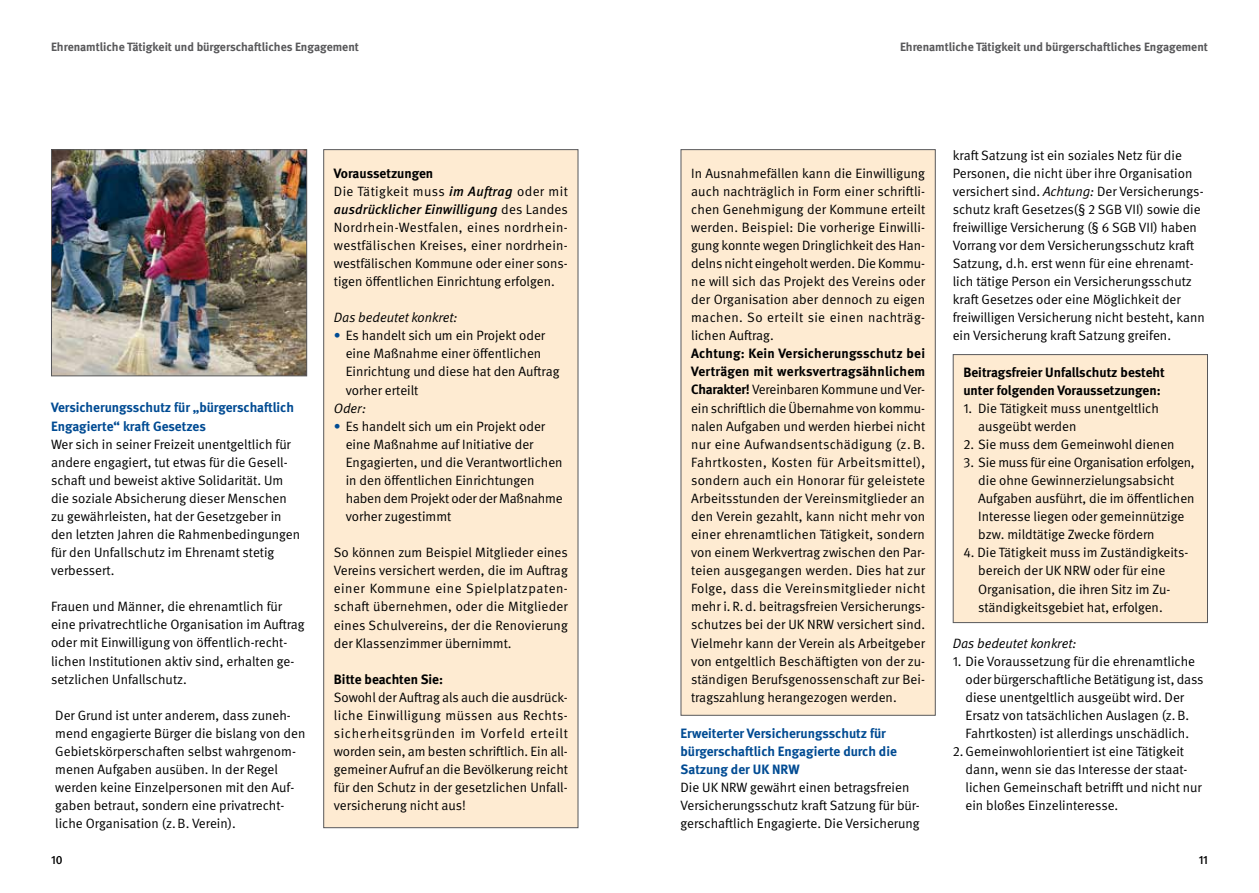
<style>
.page{position:relative;width:1259px;height:893px;background:#fff}
.page>*{position:absolute;margin:0;border:0;box-sizing:border-box;transform-origin:0 0}
.t1{font:13.5px/18.1px "DGUV Meta";color:#000}
.t2{font:700 13.5px/18.1px "DGUV Meta";color:#004b93}
.t3{font:700 13.5px/18.1px "DGUV Meta";color:#000}
.t4{font:italic 13.5px "DGUV Meta";color:#000}
.t5{font:700 12px "DGUV Meta";color:#58585a}
.t6{font:500 12px "DGUV Meta";color:#000}
.s1{font-weight:700}
.s2{font-weight:500;font-style:italic}
.s3{color:#004b93}
.s4{font-style:italic}
</style>
<div class="page">
<div style="left:323px;top:149px;width:255px;height:679px;background:#feebd2;border:1px solid #58585a"></div>
<div style="left:680px;top:149px;width:255px;height:567px;background:#feebd2;border:1px solid #58585a"></div>
<div style="left:953px;top:354px;width:254px;height:269px;background:#feebd2;border:1px solid #58585a"></div>
<img style="left:53px;top:151px;width:252px;height:223px">
<div style="left:51px;top:149px;width:256px;height:227px;border:1px solid #58585a"></div>
<p class="t5" style="left:51px;top:40px;width:309px">Ehrenamtliche Tätigkeit und bürgerschaftliches Engagement</p>
<p class="t5" style="left:900px;top:40px;width:309px">Ehrenamtliche Tätigkeit und bürgerschaftliches Engagement</p>
<p class="t2" style="left:51px;top:399px;width:244px">Versicherungsschutz für „bürgerschaftlich<br>Engagierte“ kraft Gesetzes</p>
<p class="t1" style="left:51px;top:435px;width:251px">Wer sich in seiner Freizeit unentgeltlich für andere engagiert, tut etwas für die Gesell&shy;schaft und beweist aktive Solidarität. Um die soziale Absicherung dieser Menschen zu gewährleisten, hat der Gesetzgeber in den letzten Jahren die Rahmenbedingungen für den Unfallschutz im Ehrenamt stetig verbessert.</p>
<p class="t1" style="left:51px;top:598px;width:255px">Frauen und Männer, die ehrenamtlich für eine privatrechtliche Organisation im Auftrag oder mit Einwilligung von öffentlich-recht&shy;lichen Institutionen aktiv sind, erhalten ge&shy;setzlichen Unfallschutz.</p>
<p class="t1" style="left:55px;top:706px;width:252px">Der Grund ist unter anderem, dass zuneh&shy;mend engagierte Bürger die bislang von den Gebietskörperschaften selbst wahrgenom&shy;menen Aufgaben ausüben. In der Regel werden keine Einzelpersonen mit den Auf&shy;gaben betraut, sondern eine privatrecht&shy;liche Organisation (z.B. Verein).</p>
<p class="t1" style="left:334px;top:164px;width:236px"><span class="s1">Voraussetzungen<br></span>Die Tätigkeit muss <span class="s2">im Auftrag</span> oder mit <span class="s2">ausdrücklicher Einwilligung</span> des Landes Nordrhein-Westfalen, eines nordrhein&shy;westfälischen Kreises, einer nordrhein&shy;westfälischen Kommune oder einer sons&shy;tigen öffentlichen Einrichtung erfolgen.</p>
<p class="t4" style="left:334px;top:310px;width:125px">Das bedeutet konkret:</p>
<p class="t1" style="left:346px;top:327px;width:215px;text-indent:-12px"><span class="s3">•</span> Es handelt sich um ein Projekt oder eine Maßnahme einer öffentlichen<br>Einrichtung und diese hat den Auftrag vorher erteilt</p>
<p class="t4" style="left:334px;top:400px;width:34px">Oder:</p>
<p class="t1" style="left:346px;top:417px;width:219px;text-indent:-12px"><span class="s3">•</span> Es handelt sich um ein Projekt oder eine Maßnahme auf Initiative der Engagierten, und die Verantwortlichen in den öffentlichen Einrichtungen haben dem Projekt oder der Maßnahme vorher zugestimmt</p>
<p class="t1" style="left:334px;top:544px;width:235px;text-align:justify">So können zum Beispiel Mitglieder eines Vereins versichert werden, die im Auftrag einer Kommune eine Spielplatzpaten&shy;schaft übernehmen, oder die Mitglieder eines Schulvereins, der die Renovierung der Klassenzimmer übernimmt.</p>
<p class="t3" style="left:334px;top:670px;width:111px">Bitte beachten Sie:</p>
<p class="t1" style="left:334px;top:688px;width:236px;text-align:justify">Sowohl der Auftrag als auch die ausdrück&shy;liche Einwilligung müssen aus Rechts&shy;sicherheitsgründen im Vorfeld erteilt worden sein, am besten schriftlich. Ein all&shy;gemeiner Aufruf an die Bevölkerung reicht für den Schutz in der gesetzlichen Unfall&shy;versicherung nicht aus!</p>
<p class="t1" style="left:691px;top:164px;width:235px;text-align:justify">In Ausnahmefällen kann die Einwilligung auch nachträglich in Form einer schriftli&shy;chen Genehmigung der Kommune erteilt werden. Beispiel: Die vorherige Einwilli&shy;gung konnte wegen Dringlichkeit des Han&shy;delns nicht eingeholt werden. Die Kommu&shy;ne will sich das Projekt des Vereins oder der Organisation aber dennoch zu eigen machen. So erteilt sie einen nachträg&shy;lichen Auftrag.</p>
<p class="t1" style="left:691px;top:345px;width:236px;text-align:justify"><span class="s1">Achtung: Kein Versicherungsschutz bei Verträgen mit werksvertragsähnlichem Charakter!</span> Vereinbaren Kommune und Ver&shy;ein schriftlich die Übernahme von kommu&shy;nalen Aufgaben und werden hierbei nicht nur eine Aufwandsentschädigung (z. B.<br>Fahrtkosten, Kosten für Arbeitsmittel), sondern auch ein Honorar für geleistete Arbeitsstunden der Vereinsmitglieder an den Verein gezahlt, kann nicht mehr von einer ehrenamtlichen Tätigkeit, sondern von einem Werkvertrag zwischen den Par&shy;teien ausgegangen werden. Dies hat zur Folge, dass die Vereinsmitglieder nicht mehr i.R.d. beitragsfreien Versicherungs&shy;schutzes bei der UK NRW versichert sind.<br>Vielmehr kann der Verein als Arbeitgeber von entgeltlich Beschäftigten von der zu&shy;ständigen Berufsgenossenschaft zur Bei&shy;tragszahlung herangezogen werden.</p>
<p class="t2" style="left:680px;top:725px;width:218px">Erweiterter Versicherungsschutz für bürgerschaftlich Engagierte durch die<br>Satzung der UK NRW</p>
<p class="t1" style="left:680px;top:779px;width:241px">Die UK NRW gewährt einen betragsfreien<br>Versicherungsschutz kraft Satzung für bür&shy;gerschaftlich Engagierte. Die Versicherung</p>
<p class="t1" style="left:952px;top:146px;width:253px">kraft Satzung ist ein soziales Netz für die Personen, die nicht über ihre Organisation versichert sind. <span class="s4">Achtung:</span> Der Versicherungs&shy;schutz kraft Gesetzes(§ 2 SGB VII) sowie die freiwillige Versicherung (§ 6 SGB VII) haben Vorrang vor dem Versicherungsschutz kraft Satzung, d.h. erst wenn für eine ehrenamt&shy;lich tätige Person ein Versicherungsschutz kraft Gesetzes oder eine Möglichkeit der freiwilligen Versicherung nicht besteht, kann ein Versicherung kraft Satzung greifen.</p>
<p class="t3" style="left:963px;top:363px;width:203px">Beitragsfreier Unfallschutz besteht unter folgenden Voraussetzungen:</p>
<p class="t1" style="left:978px;top:399px;width:182px;text-indent:-15px">1. Die Tätigkeit muss unentgeltlich ausgeübt werden</p>
<p class="t1" style="left:963px;top:435px;width:213px">2. Sie muss dem Gemeinwohl dienen</p>
<p class="t1" style="left:978px;top:454px;width:218px;text-indent:-15px">3. Sie muss für eine Organisation erfolgen, die ohne Gewinnerzielungsabsicht Aufgaben ausführt, die im öffentlichen Interesse liegen oder gemeinnützige bzw. mildtätige Zwecke fördern</p>
<p class="t1" style="left:978px;top:544px;width:212px;text-indent:-15px">4. Die Tätigkeit muss im Zuständigkeits&shy;bereich der UK NRW oder für eine Organisation, die ihren Sitz im Zu&shy;ständigkeitsgebiet hat, erfolgen.</p>
<p class="t4" style="left:952px;top:635px;width:125px">Das bedeutet konkret:</p>
<p class="t1" style="left:952px;top:652px;width:244px">1. Die Voraussetzung für die ehrenamtliche</p>
<p class="t1" style="left:965px;top:670px;width:239px">oder bürgerschaftliche Betätigung ist, dass</p>
<p class="t1" style="left:965px;top:688px;width:220px">diese unentgeltlich ausgeübt wird. Der</p>
<p class="t1" style="left:965px;top:707px;width:225px">Ersatz von tatsächlichen Auslagen (z.B.</p>
<p class="t1" style="left:965px;top:725px;width:225px">Fahrtkosten) ist allerdings unschädlich.</p>
<p class="t1" style="left:952px;top:743px;width:233px">2.Gemeinwohlorientiert ist eine Tätigkeit</p>
<p class="t1" style="left:965px;top:761px;width:223px">dann, wenn sie das Interesse der staat-</p>
<p class="t1" style="left:965px;top:779px;width:238px">lichen Gemeinschaft betrifft und nicht nur</p>
<p class="t1" style="left:965px;top:797px;width:154px">ein bloßes Einzelinteresse.</p>
<p class="t6" style="left:51px;top:853px;width:13px">10</p>
<p class="t6" style="left:1198px;top:853px;width:11px">11</p>
</div>
